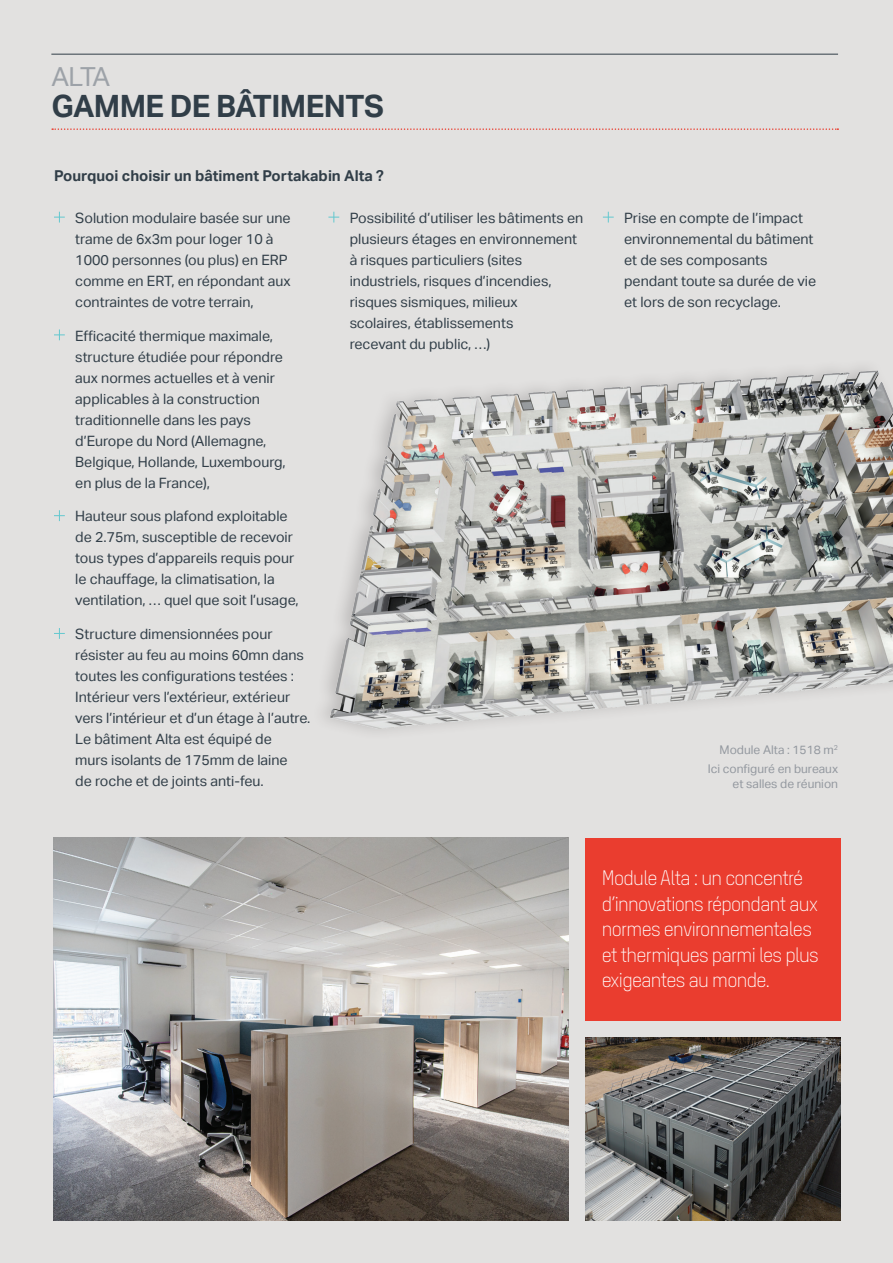
<style>
.page{position:relative;width:893px;height:1263px;background:#e2e1e0}
.page>*{position:absolute;margin:0;border:0;box-sizing:border-box;transform-origin:0 0}
.t1{font:700 30.75px "Aktiv Grotesk";letter-spacing:-.02em;color:#313e48}
.t2{font:26.25px "Aktiv Grotesk";color:#9da2a8}
.t3{font:18.75px/25.5px "Modula Text";color:#fff}
.Body_Copy{font:700 15px "Aktiv Grotesk";color:#313e48}
.Body_copy_bullets_white{font:14.25px/21px "Aktiv Grotesk";color:#313e48}
.PRODUCT_LABEL{font:12px "Aktiv Grotesk";color:#93989f}
</style>
<div class="page">
<svg style="left:54px;top:212px;width:11px;height:11px"></svg>
<svg style="left:54px;top:329px;width:11px;height:11px"></svg>
<svg style="left:54px;top:510px;width:11px;height:11px"></svg>
<svg style="left:54px;top:628px;width:11px;height:11px"></svg>
<svg style="left:328px;top:212px;width:11px;height:11px"></svg>
<svg style="left:603px;top:212px;width:11px;height:11px"></svg>
<hr style="left:51px;top:54px;width:787px;height:1px;background:#313e48">
<svg style="left:52px;top:128px;width:786px;height:2px"></svg>
<div style="left:585px;top:838px;width:255px;height:182px;background:#ea3d2f"></div>
<img style="left:54px;top:838px;width:514px;height:382px">
<img style="left:585px;top:1037px;width:255px;height:183px">
<img style="left:324px;top:368px;width:569px;height:363px">
<p class="t2" style="left:51px;top:62px;width:60px">ALTA</p>
<p class="t1" style="left:51px;top:89px;width:334px">GAMME DE BÂTIMENTS</p>
<p class="Body_Copy" style="left:54px;top:167px;width:331px">Pourquoi choisir un bâtiment Portakabin Alta ?</p>
<p class="Body_copy_bullets_white" style="left:75px;top:207px;width:217px">Solution modulaire basée sur une trame de 6x3m pour loger 10 à<br>1000 personnes (ou plus) en ERP comme en ERT, en répondant aux contraintes de votre terrain,</p>
<p class="Body_copy_bullets_white" style="left:75px;top:325px;width:212px">Efficacité thermique maximale, structure étudiée pour répondre aux normes actuelles et à venir applicables à la construction traditionnelle dans les pays d’Europe du Nord (Allemagne,<br>Belgique, Hollande, Luxembourg, en plus de la France),</p>
<p class="Body_copy_bullets_white" style="left:75px;top:506px;width:225px">Hauteur sous plafond exploitable de 2.75m, susceptible de recevoir tous types d’appareils requis pour le chauffage, la climatisation, la ventilation, … quel que soit l’usage,</p>
<p class="Body_copy_bullets_white" style="left:75px;top:624px;width:237px">Structure dimensionnées pour résister au feu au moins 60mn dans toutes les configurations testées :<br>Intérieur vers l’extérieur, extérieur vers l’intérieur et d’un étage à l’autre.<br>Le bâtiment Alta est équipé de<br>murs isolants de 175mm de laine<br>de roche et de joints anti-feu.</p>
<p class="Body_copy_bullets_white" style="left:350px;top:207px;width:235px">Possibilité d’utiliser les bâtiments en plusieurs étages en environnement à risques particuliers (sites industriels, risques d’incendies, risques sismiques, milieux<br>scolaires, établissements<br>recevant du public, …)</p>
<p class="Body_copy_bullets_white" style="left:624px;top:207px;width:194px">Prise en compte de l’impact environnemental du bâtiment et de ses composants pendant toute sa durée de vie et lors de son recyclage.</p>
<p class="PRODUCT_LABEL" style="left:720px;top:742px;width:120px">Module Alta : 1518 m<sup>2</sup></p>
<p class="PRODUCT_LABEL" style="left:708px;top:762px;width:132px">Ici configuré en bureaux</p>
<p class="PRODUCT_LABEL" style="left:733px;top:777px;width:107px">et salles de réunion</p>
<p class="t3" style="left:602px;top:865px;width:218px">Module Alta : un concentré d’innovations répondant aux normes environnementales et thermiques parmi les plus exigeantes au monde.</p>
</div>
